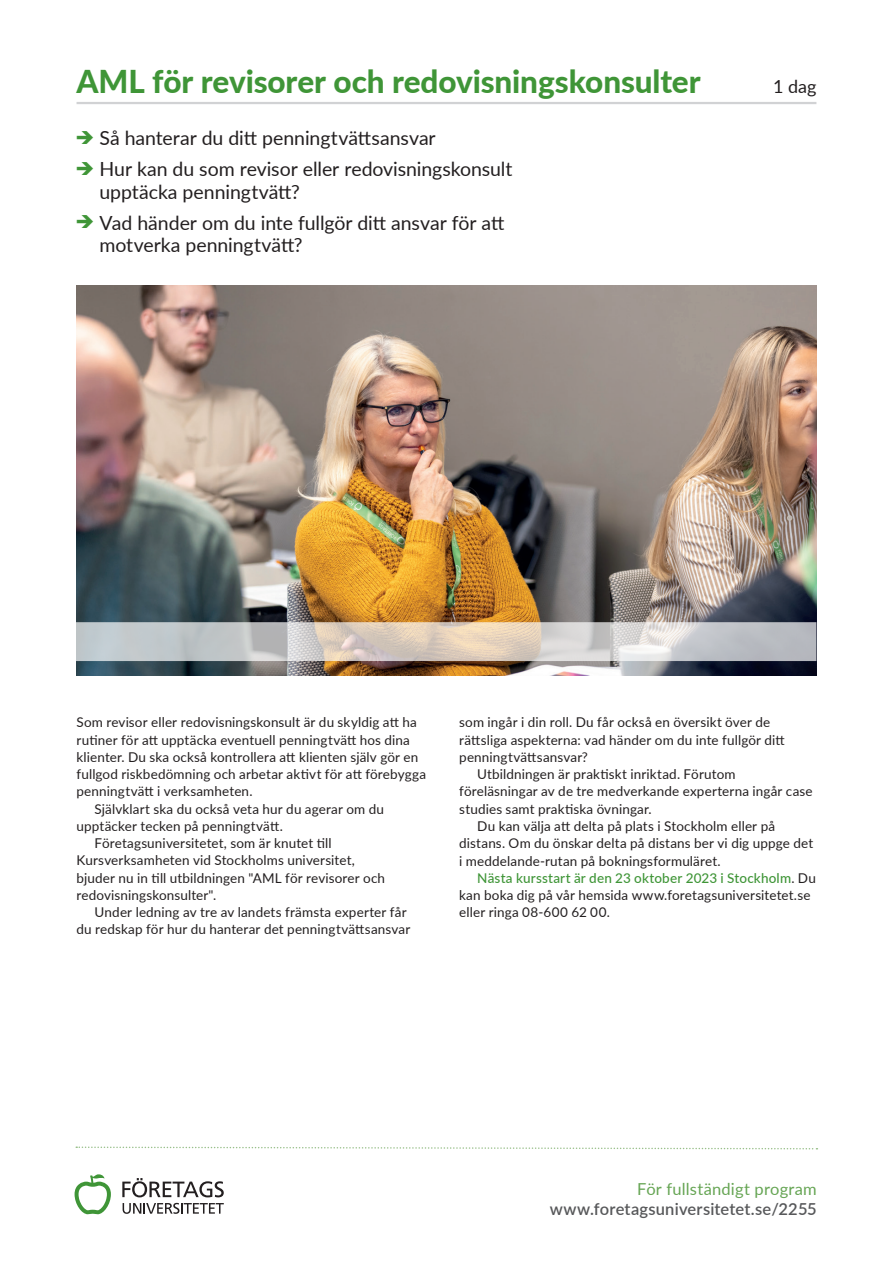
<style>
.page{position:relative;width:893px;height:1263px;background:#fff}
.page>*{position:absolute;margin:0;border:0;box-sizing:border-box;transform-origin:0 0}
.t1{font:800 31.5px "Lato";letter-spacing:-.005em;color:#3f9537}
.t2{font:19.5px/31px "Lato";letter-spacing:-.005em;color:#231f20}
.t3{font:18px "Lato";color:#231f20}
.t4{font:600 16.5px "Lato";letter-spacing:.01em;color:#57585a}
.t5{font:16.5px "Lato";letter-spacing:.01em;color:#66a554}
.t6{font:13.5px "Lato";letter-spacing:.01em;color:#231f20}
.t7{font:500 13.5px "Lato";letter-spacing:.015em;color:#3f9537}
.s1{font-weight:400;color:#231f20}
</style>
<div class="page">
<svg style="left:75px;top:1174px;width:36px;height:40px"></svg>
<svg style="left:123px;top:1203px;width:101px;height:11px"></svg>
<svg style="left:122px;top:1178px;width:102px;height:19px"></svg>
<img style="left:77px;top:286px;width:739px;height:389px">
<hr style="left:77px;top:102px;width:739px;height:2px;background:#d1d2d4">
<svg style="left:76px;top:1146px;width:741px;height:4px"></svg>
<svg style="left:76px;top:622px;width:740px;height:39px;background:#cdcac6"></svg>
<h1 class="t1" style="left:77px;top:59px;width:626px">AML för revisorer och redovisningskonsulter</h1>
<h3 class="t3" style="left:773px;top:74px;width:45px">1 dag</h3>
<h2 class="t2" style="left:99px;top:122px;width:414px">Så hanterar du ditt penningtvättsansvar<br>Hur kan du som revisor eller redovisningskonsult</h2>
<h2 class="t2" style="left:99px;top:175px;width:406px">upptäcka penningtvätt?<br>Vad händer om du inte fullgör ditt ansvar för att</h2>
<h2 class="t2" style="left:99px;top:229px;width:205px">motverka penningtvätt?</h2>
<p class="t6" style="left:77px;top:713px;width:342px">Som revisor eller redovisningskonsult är du skyldig att ha</p>
<p class="t6" style="left:77px;top:730px;width:335px">rutiner för att upptäcka eventuell penningtvätt hos dina</p>
<p class="t6" style="left:77px;top:747px;width:343px">klienter. Du ska också kontrollera att klienten själv gör en</p>
<p class="t6" style="left:77px;top:765px;width:351px">fullgod riskbedömning och arbetar aktivt för att förebygga</p>
<p class="t6" style="left:77px;top:782px;width:177px">penningtvätt i verksamheten.</p>
<p class="t6" style="left:95px;top:799px;width:291px">Självklart ska du också veta hur du agerar om du</p>
<p class="t6" style="left:77px;top:816px;width:208px">upptäcker tecken på penningtvätt.</p>
<p class="t6" style="left:95px;top:834px;width:239px">Företagsuniversitetet, som är knutet till</p>
<p class="t6" style="left:77px;top:851px;width:280px">Kursverksamheten vid Stockholms universitet,</p>
<p class="t6" style="left:77px;top:868px;width:310px">bjuder nu in till utbildningen "AML för revisorer och</p>
<p class="t6" style="left:77px;top:885px;width:141px">redovisningskonsulter".</p>
<p class="t6" style="left:95px;top:903px;width:314px">Under ledning av tre av landets främsta experter får</p>
<p class="t6" style="left:77px;top:920px;width:335px">du redskap för hur du hanterar det penningtvättsansvar</p>
<p class="t6" style="left:459px;top:713px;width:313px">som ingår i din roll. Du får också en översikt över de</p>
<p class="t6" style="left:459px;top:730px;width:327px">rättsliga aspekterna: vad händer om du inte fullgör ditt</p>
<p class="t6" style="left:459px;top:747px;width:130px">penningtvättsansvar?</p>
<p class="t6" style="left:477px;top:765px;width:260px">Utbildningen är praktiskt inriktad. Förutom</p>
<p class="t6" style="left:459px;top:782px;width:355px">föreläsningar av de tre medverkande experterna ingår case</p>
<p class="t6" style="left:459px;top:799px;width:194px">studies samt praktiska övningar.</p>
<p class="t6" style="left:477px;top:816px;width:299px">Du kan välja att delta på plats i Stockholm eller på</p>
<p class="t6" style="left:459px;top:834px;width:355px">distans. Om du önskar delta på distans ber vi dig uppge det</p>
<p class="t6" style="left:459px;top:851px;width:263px">i meddelande-rutan på bokningsformuläret.</p>
<p class="t7" style="left:477px;top:868px;width:340px">Nästa kursstart är den 23 oktober 2023 i Stockholm<span class="s1">. Du</span></p>
<p class="t6" style="left:459px;top:885px;width:353px">kan boka dig på vår hemsida www.foretagsuniversitetet.se</p>
<p class="t6" style="left:459px;top:903px;width:152px">eller ringa 08-600 62 00.</p>
<p class="t5" style="left:637px;top:1177px;width:181px">För fullständigt program</p>
<p class="t4" style="left:550px;top:1197px;width:268px">www.foretagsuniversitetet.se/2255</p>
</div>
